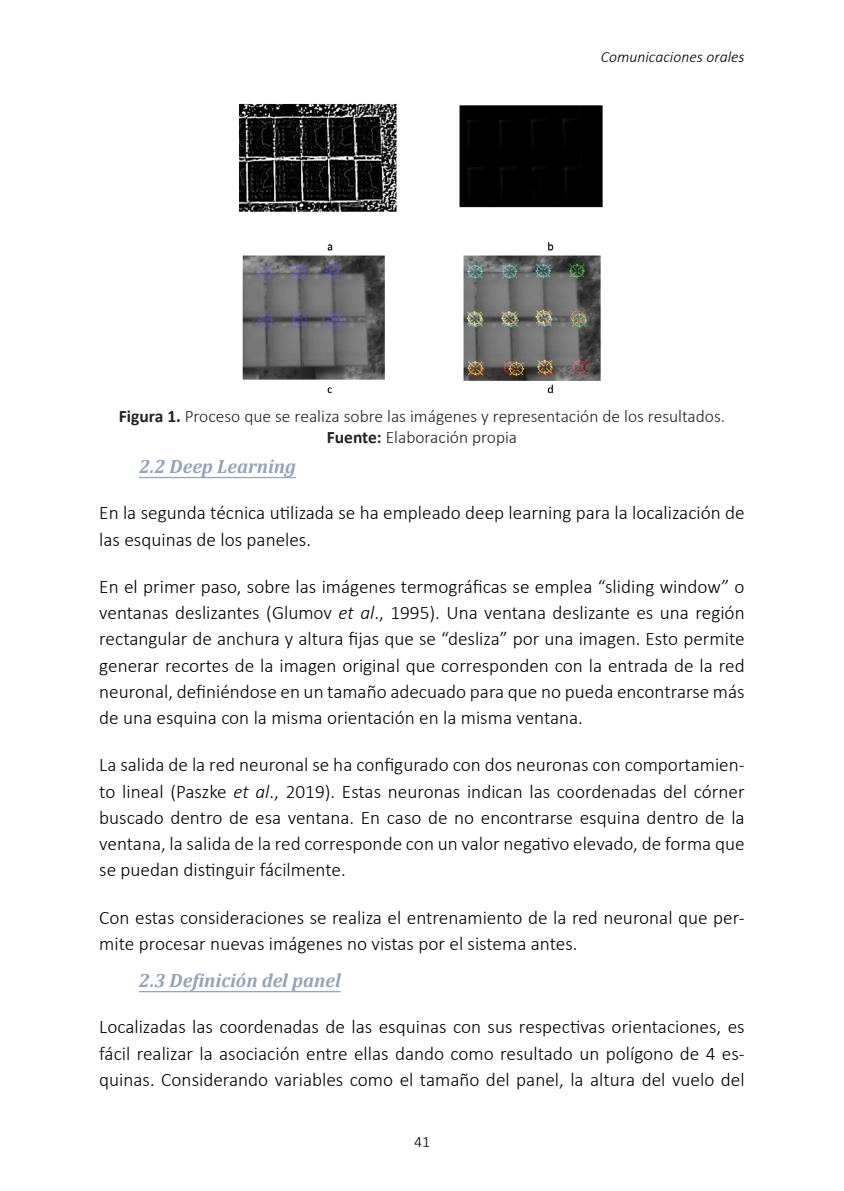
<style>
.page{position:relative;width:844px;height:1191px;background:#fff}
.page>*{position:absolute;margin:0;border:0;box-sizing:border-box;transform-origin:0 0}
.t1{font:300 19.25px/26.2px "Calibri";color:#000;text-align:justify}
.t2{font:italic 700 19.25px "Cambria";color:#94a2bb}
.t3{font:300 17.5px/21px "Calibri";color:#222;text-align:center}
.t4{font:italic 300 15.75px "Calibri";color:#000}
.t5{font:300 15.75px "Calibri";color:#000}
.s1{font-weight:700}
.s2{font-style:italic}
</style>
<div class="page">
<hr style="left:139px;top:477px;width:157px;height:1px;background:#94a2bb">
<hr style="left:139px;top:991px;width:201px;height:1px;background:#94a2bb">
<img style="left:239px;top:104px;width:364px;height:290px">
<p class="t4" style="left:600px;top:47px;width:145px">Comunicaciones orales</p>
<p class="t3" style="left:119px;top:405px;width:607px"><span class="s1">Figura 1.</span> Proceso que se realiza sobre las imágenes y representación de los resultados.<br><span class="s1">Fuente:</span> Elaboración propia</p>
<p class="t2" style="left:139px;top:452px;width:158px">2.2 Deep Learning</p>
<p class="t1" style="left:99px;top:499px;width:646px">En la segunda técnica utilizada se ha empleado deep learning para la localización de las esquinas de los paneles.</p>
<p class="t1" style="left:99px;top:573px;width:646px">En el primer paso, sobre las imágenes termográficas se emplea “sliding window” o ventanas deslizantes (Glumov <span class="s2">et al</span>., 1995). Una ventana deslizante es una región rectangular de anchura y altura fijas que se “desliza” por una imagen. Esto permite generar recortes de la imagen original que corresponden con la entrada de la red neuronal, definiéndose en un tamaño adecuado para que no pueda encontrarse más de una esquina con la misma orientación en la misma ventana.</p>
<p class="t1" style="left:99px;top:751px;width:646px">La salida de la red neuronal se ha configurado con dos neuronas con comportamien&shy;to lineal (Paszke <span class="s2">et al</span>., 2019). Estas neuronas indican las coordenadas del córner buscado dentro de esa ventana. En caso de no encontrarse esquina dentro de la ventana, la salida de la red corresponde con un valor negativo elevado, de forma que se puedan distinguir fácilmente.</p>
<p class="t1" style="left:99px;top:904px;width:646px">Con estas consideraciones se realiza el entrenamiento de la red neuronal que per&shy;mite procesar nuevas imágenes no vistas por el sistema antes.</p>
<p class="t2" style="left:139px;top:966px;width:203px">2.3 Definición del panel</p>
<p class="t1" style="left:99px;top:1013px;width:646px">Localizadas las coordenadas de las esquinas con sus respectivas orientaciones, es fácil realizar la asociación entre ellas dando como resultado un polígono de 4 es&shy;quinas. Considerando variables como el tamaño del panel, la altura del vuelo del</p>
<p class="t5" style="left:414px;top:1132px;width:17px">41</p>
</div>
